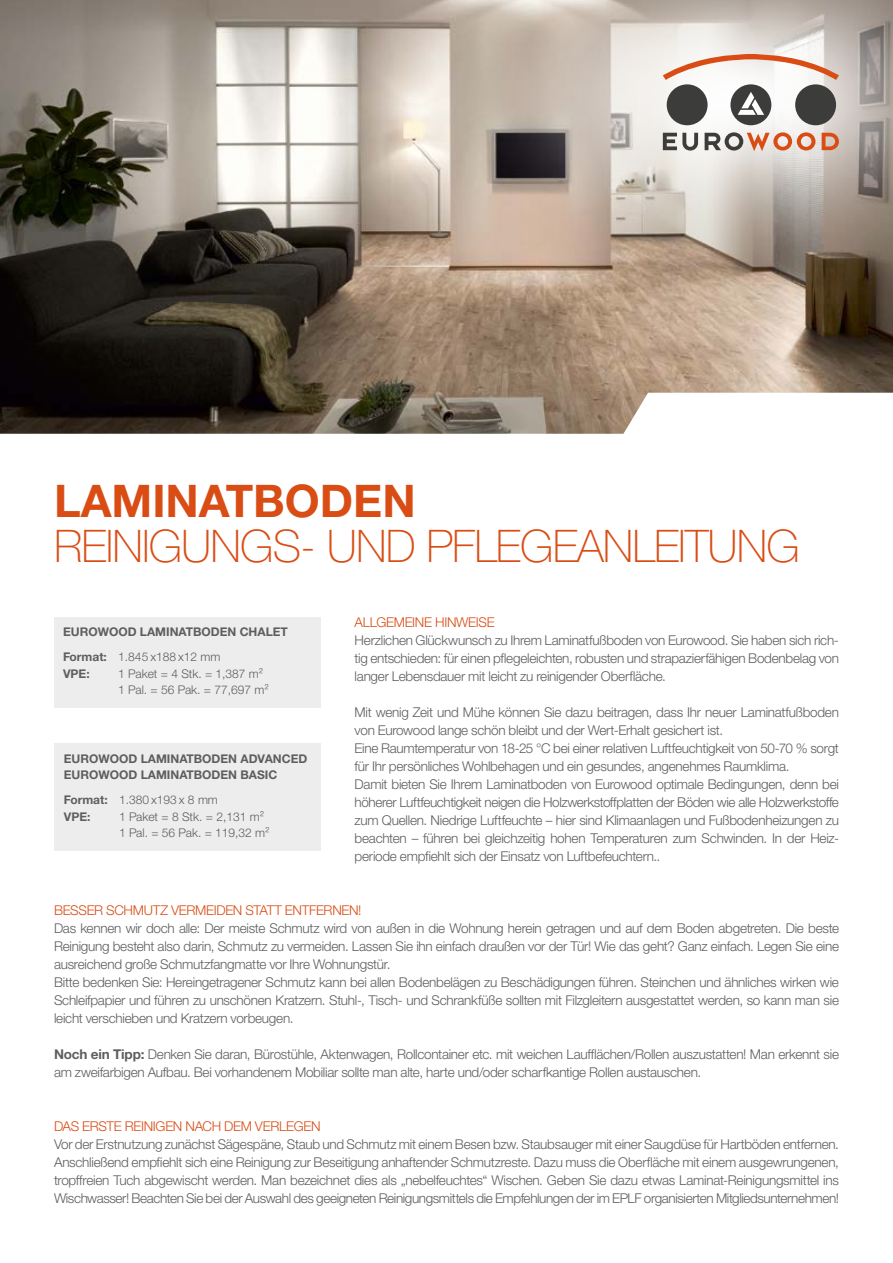
<style>
.page{position:relative;width:893px;height:1263px;background:#fff}
.page>*{position:absolute;margin:0;border:0;box-sizing:border-box;transform-origin:0 0}
.t1{font:100 45px "Helvetica Neue LTW1 G";letter-spacing:-.02em;color:#d94d15}
.t2{font:700 45px "Helvetica Neue LTW1 G";color:#d94d15}
.t3{font:300 13.5px/18px "Helvetica Neue LTW1 G";letter-spacing:-.02em;color:#5f5e5e}
.t4{font:300 13.5px "Helvetica Neue LTW1 G";letter-spacing:-.025em;color:#d94d15}
.t5{font:300 12px/16.5px "Helvetica Neue LTW1 G";color:#5f5e5e}
.t6{font:700 12px/25px "Helvetica Neue LTW1 G";color:#5f5e5e}
.s1{font-weight:300}
.s2{font-weight:700}
</style>
<div class="page">
<img style="left:0;top:0;width:893px;height:434px">
<div style="left:54px;top:617px;width:267px;height:90px;background:#ededed"></div>
<div style="left:54px;top:744px;width:267px;height:107px;background:#ededed"></div>
<img style="left:177px;top:0;width:716px;height:344px">
<svg style="left:663px;top:132px;width:176px;height:19px"></svg>
<svg style="left:663px;top:54px;width:176px;height:71px"></svg>
<h1 class="t2" style="left:54px;top:473px;width:363px">LAMINATBODEN</h1>
<h1 class="t1" style="left:54px;top:519px;width:747px">REINIGUNGS- UND PFLEGEANLEITUNG</h1>
<p class="t6" style="left:63px;top:619px;width:226px">EUROWOOD LAMINATBODEN CHALET<br>Format: <span class="s1">1.845 x188 x12 mm</span></p>
<p class="t6" style="left:63px;top:661px;width:28px">VPE:</p>
<p class="t5" style="left:118px;top:665px;width:152px">1 Paket = 4 Stk. = 1,387 m²<br>1 Pal. = 56 Pak. = 77,697 m²</p>
<p class="t6" style="left:64px;top:750px;width:245px;line-height:16.5px">EUROWOOD LAMINATBODEN ADVANCED<br>EUROWOOD LAMINATBODEN BASIC</p>
<p class="t5" style="left:64px;top:792px;width:156px"><span class="s2">Format:</span> 1.380 x193 x 8 mm<br><span class="s2">VPE:</span></p>
<p class="t5" style="left:119px;top:808px;width:152px">1 Paket = 8 Stk. = 2,131 m²<br>1 Pal. = 56 Pak. = 119,32 m²</p>
<p class="t4" style="left:355px;top:614px;width:142px">ALLGEMEINE HINWEISE</p>
<p class="t3" style="left:355px;top:631px;width:486px;text-align:justify">Herzlichen Glückwunsch zu Ihrem Laminatfußboden von Eurowood. Sie haben sich rich&shy;tig entschieden: für einen pflegeleichten, robusten und strapazierfähigen Bodenbelag von langer Lebensdauer mit leicht zu reinigender Oberfläche.</p>
<p class="t3" style="left:355px;top:703px;width:486px">Mit wenig Zeit und Mühe können Sie dazu beitragen, dass Ihr neuer Laminatfußboden von Eurowood lange schön bleibt und der Wert-Erhalt gesichert ist.<br>Eine Raumtemperatur von 18-25 °C bei einer relativen Luftfeuchtigkeit von 50-70 % sorgt für Ihr persönliches Wohlbehagen und ein gesundes, angenehmes Raumklima.<br>Damit bieten Sie Ihrem Laminatboden von Eurowood optimale Bedingungen, denn bei höherer Luftfeuchtigkeit neigen die Holzwerkstoffplatten der Böden wie alle Holzwerkstoffe zum Quellen. Niedrige Luftfeuchte – hier sind Klimaanlagen und Fußbodenheizungen zu beachten – führen bei gleichzeitig hohen Temperaturen zum Schwinden. In der Heiz&shy;periode empfiehlt sich der Einsatz von Luftbefeuchtern..</p>
<p class="t4" style="left:54px;top:902px;width:309px">BESSER SCHMUTZ VERMEIDEN STATT ENTFERNEN!</p>
<p class="t3" style="left:54px;top:919px;width:787px">Das kennen wir doch alle: Der meiste Schmutz wird von außen in die Wohnung herein getragen und auf dem Boden abgetreten. Die beste Reinigung besteht also darin, Schmutz zu vermeiden. Lassen Sie ihn einfach draußen vor der Tür! Wie das geht? Ganz einfach. Legen Sie eine ausreichend große Schmutzfangmatte vor Ihre Wohnungstür.<br>Bitte bedenken Sie: Hereingetragener Schmutz kann bei allen Bodenbelägen zu Beschädigungen führen. Steinchen und ähnliches wirken wie Schleifpapier und führen zu unschönen Kratzern. Stuhl-, Tisch- und Schrankfüße sollten mit Filzgleitern ausgestattet werden, so kann man sie leicht verschieben und Kratzern vorbeugen.</p>
<p class="t3" style="left:54px;top:1045px;width:786px"><span class="s2">Noch ein Tipp:</span> Denken Sie daran, Bürostühle, Aktenwagen, Rollcontainer etc. mit weichen Laufflächen/Rollen auszustatten! Man erkennt sie am zweifarbigen Aufbau. Bei vorhandenem Mobiliar sollte man alte, harte und/oder scharfkantige Rollen austauschen.</p>
<p class="t4" style="left:54px;top:1117px;width:268px">DAS ERSTE REINIGEN NACH DEM VERLEGEN</p>
<p class="t3" style="left:54px;top:1135px;width:786px;text-align:justify">Vor der Erstnutzung zunächst Sägespäne, Staub und Schmutz mit einem Besen bzw. Staubsauger mit einer Saugdüse für Hartböden entfernen.<br>Anschließend empfiehlt sich eine Reinigung zur Beseitigung anhaftender Schmutzreste. Dazu muss die Oberfläche mit einem ausgewrungenen, tropffreien Tuch abgewischt werden. Man bezeichnet dies als „nebelfeuchtes“ Wischen. Geben Sie dazu etwas Laminat-Reinigungsmittel ins Wischwasser! Beachten Sie bei der Auswahl des geeigneten Reinigungsmittels die Empfehlungen der im EPLF organisierten Mitgliedsunternehmen!</p>
</div>
